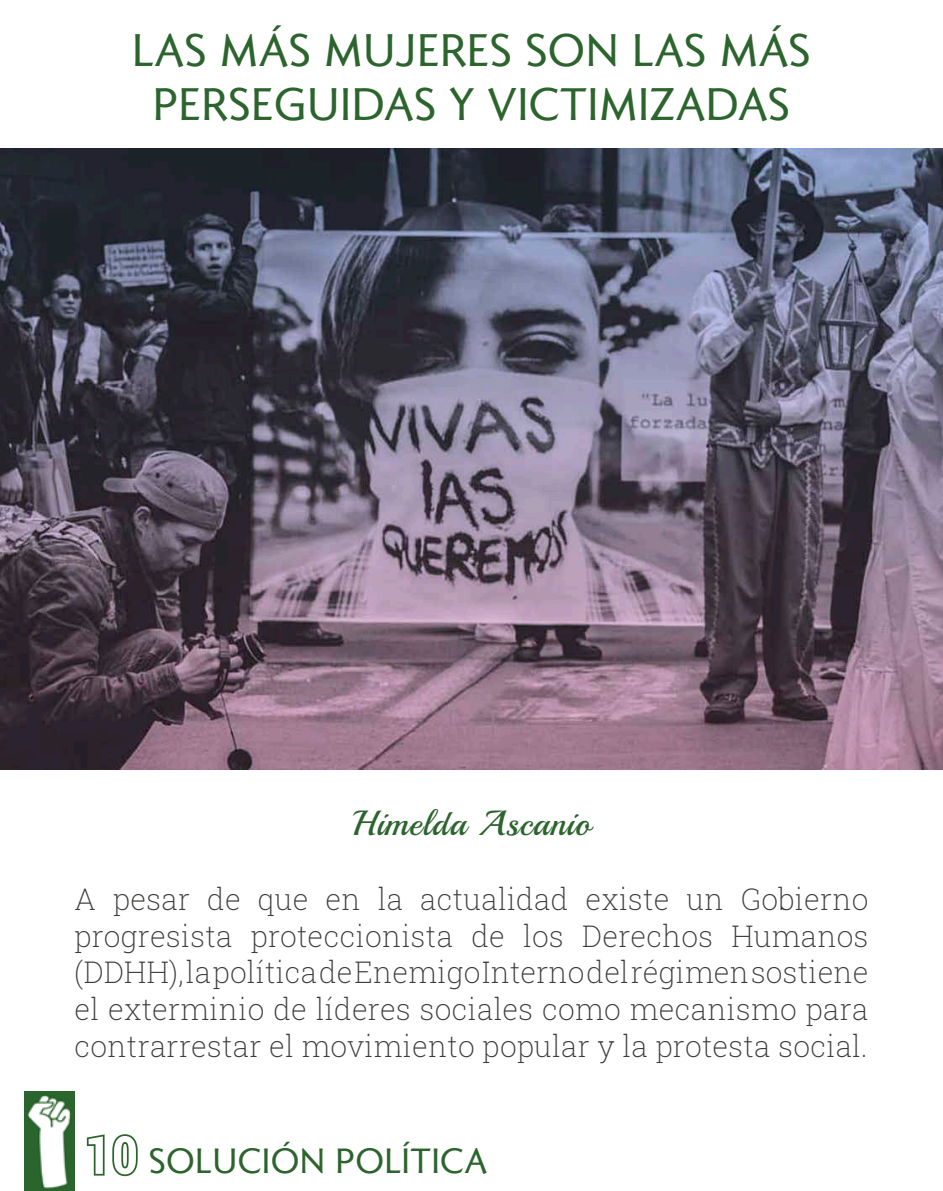
<style>
.page{position:relative;width:943px;height:1191px;background:#fff}
.page>*{position:absolute;margin:0;border:0;box-sizing:border-box;transform-origin:0 0}
.t1{font:45.5px/53.9px "Romanica";letter-spacing:.01em;color:#2c642d;text-align:center}
.t2{font:35px "Romanica";letter-spacing:.01em;color:#2c642d}
.t3{font:35px "Playball";letter-spacing:.025em;color:#2c642d}
.t4{font:200 29.75px/36.8px "Roboto Slab";letter-spacing:.01em;color:#3c3c3a;text-align:justify}
.s1{font-family:"Roboto Condensed";font-weight:700;font-size:52.5px}
</style>
<div class="page">
<img style="left:0;top:149px;width:943px;height:620px">
<img style="left:25px;top:1091px;width:49px;height:100px">
<h1 class="t1" style="left:132px;top:22px;width:680px">LAS MÁS MUJERES SON LAS MÁS<br>PERSEGUIDAS Y VICTIMIZADAS</h1>
<p class="t3" style="left:352px;top:802px;width:240px">Himelda Ascanio</p>
<p class="t4" style="left:74px;top:879px;width:795px">A pesar de que en la actualidad existe un Gobierno progresista proteccionista de los Derechos Humanos (DDHH), la política de Enemigo Interno del régimen sostiene el exterminio de líderes sociales como mecanismo para contrarrestar el movimiento popular y la protesta social.</p>
<p class="t2" style="left:85px;top:1137px;width:403px"><span class="s1">10</span> SOLUCIÓN POLÍTICA</p>
</div>
